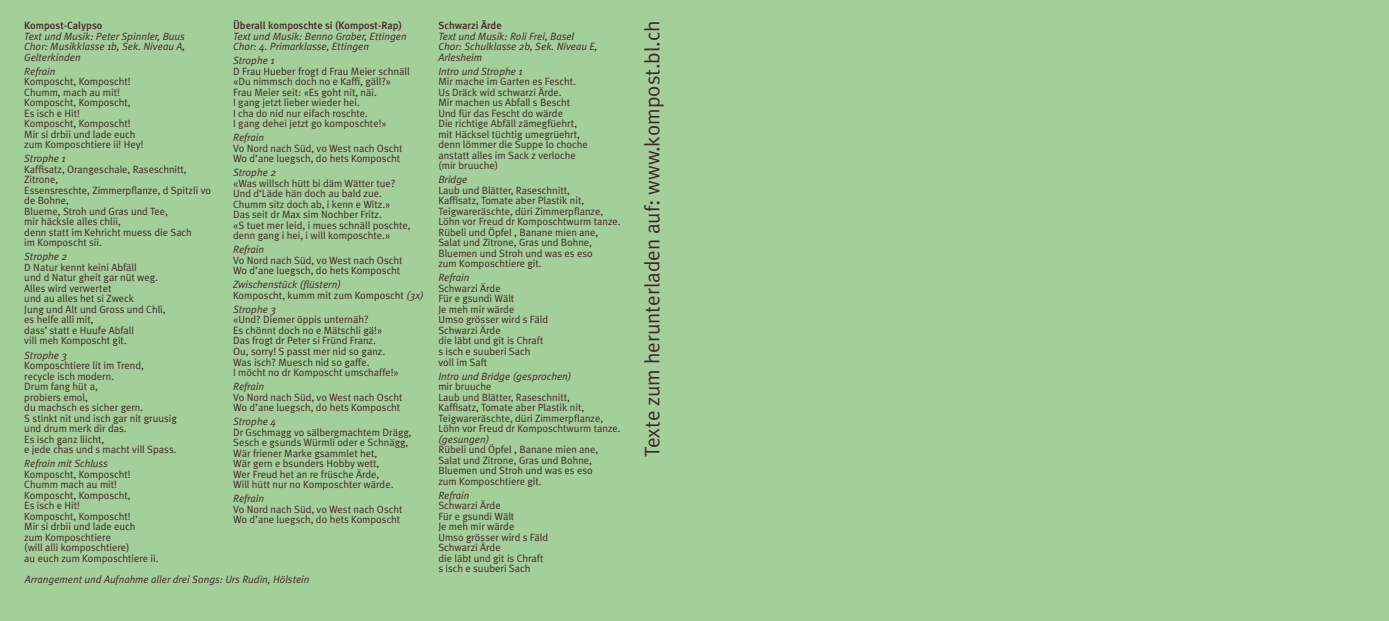
<style>
.page{position:relative;width:1389px;height:621px;background:#fff}
.page>*{position:absolute;margin:0;border:0;box-sizing:border-box;transform-origin:0 0}
.t1{font:21px "Meta Plus Normal";color:#47242a}
.t2{font:10.5px/10.5px "Meta Plus Normal";color:#47242a}
.t3{font:italic 10.5px/10.5px "Meta Plus Normal";color:#47242a}
.t4{font:500 10.5px "Meta Plus";color:#47242a}
.s1{font-style:italic}
</style>
<div class="page">
<div style="left:0;top:0;width:1389px;height:620px;background:#a3cf9a"></div>
<p class="t4" style="left:24px;top:19px;width:80px">Kompost-Calypso</p>
<p class="t3" style="left:24px;top:30px;width:162px;text-align:justify">Text und Musik: Peter Spinnler, Buus Chor: Musikklasse 1b, Sek. Niveau A, Gelterkinden</p>
<p class="t3" style="left:24px;top:65px;width:33px">Refrain</p>
<p class="t2" style="left:24px;top:76px;width:121px">Komposcht, Komposcht!<br>Chumm, mach au mit!<br>Komposcht, Komposcht,<br>Es isch e Hit!<br>Komposcht, Komposcht!<br>Mir si drbii und lade euch zum Komposchtiere ii! Hey!</p>
<p class="t3" style="left:24px;top:153px;width:43px">Strophe 1</p>
<p class="t2" style="left:24px;top:163px;width:188px">Kaffisatz, Orangeschale, Raseschnitt,<br>Zitrone,<br>Essensreschte, Zimmerpflanze, d Spitzli vo de Bohne,<br>Blueme, Stroh und Gras und Tee,<br>mir häcksle alles chlii,<br>denn statt im Kehricht muess die Sach<br>im Komposcht sii.</p>
<p class="t3" style="left:24px;top:251px;width:44px">Strophe 2</p>
<p class="t2" style="left:24px;top:261px;width:143px">D Natur kennt keini Abfäll<br>und d Natur gheit gar nüt weg.<br>Alles wird verwertet<br>und au alles het si Zweck<br>Jung und Alt und Gross und Chli, es helfe alli mit,<br>dass’ statt e Huufe Abfall<br>vill meh Komposcht git.</p>
<p class="t3" style="left:24px;top:349px;width:44px">Strophe 3</p>
<p class="t2" style="left:24px;top:359px;width:154px">Komposchtiere lit im Trend, recycle isch modern.<br>Drum fang hüt a,<br>probiers emol,<br>du machsch es sicher gern.<br>S stinkt nit und isch gar nit gruusig und drum merk dir das.<br>Es isch ganz liicht,<br>e jede chas und s macht vill Spass.</p>
<p class="t3" style="left:24px;top:457px;width:85px">Refrain mit Schluss</p>
<p class="t2" style="left:24px;top:468px;width:136px">Komposcht, Komposcht!<br>Chumm mach au mit!<br>Komposcht, Komposcht,<br>Es isch e Hit!<br>Komposcht, Komposcht!<br>Mir si drbii und lade euch<br>zum Komposchtiere<br>(will alli komposchtiere)<br>au euch zum Komposchtiere ii.</p>
<p class="t4" style="left:233px;top:19px;width:170px">Überall komposchte si (Kompost-Rap)</p>
<p class="t3" style="left:233px;top:30px;width:175px">Text und Musik: Benno Graber, Ettingen<br>Chor: 4. Primarklasse, Ettingen</p>
<p class="t3" style="left:233px;top:55px;width:43px">Strophe 1</p>
<p class="t2" style="left:233px;top:65px;width:178px">D Frau Hueber frogt d Frau Meier schnäll «Du nimmsch doch no e Kaffi, gäll?» Frau Meier seit: «Es goht nit, näi.<br>I gang jetzt lieber wieder hei.<br>I cha do nid nur eifach roschte.<br>I gang dehei jetzt go komposchte!»</p>
<p class="t3" style="left:233px;top:132px;width:33px">Refrain</p>
<p class="t2" style="left:233px;top:142px;width:171px">Vo Nord nach Süd, vo West nach Oscht<br>Wo d’ane luegsch, do hets Komposcht</p>
<p class="t3" style="left:233px;top:167px;width:44px">Strophe 2</p>
<p class="t2" style="left:233px;top:177px;width:179px">«Was willsch hütt bi däm Wätter tue?<br>Und d‘Läde hän doch au bald zue.<br>Chumm sitz doch ab, i kenn e Witz.»<br>Das seit dr Max sim Nochber Fritz.<br>«S tuet mer leid, i mues schnäll poschte, denn gang i hei, i will komposchte.»</p>
<p class="t3" style="left:233px;top:244px;width:33px">Refrain</p>
<p class="t2" style="left:233px;top:254px;width:171px">Vo Nord nach Süd, vo West nach Oscht<br>Wo d’ane luegsch, do hets Komposcht</p>
<p class="t2" style="left:233px;top:279px;width:192px"><span class="s1">Zwischenstück (flüstern)<br></span>Komposcht, kumm mit zum Komposcht <span class="s1">(3x)</span></p>
<p class="t3" style="left:233px;top:303px;width:44px">Strophe 3</p>
<p class="t2" style="left:233px;top:314px;width:167px">«Und? Diemer öppis unternäh?<br>Es chönnt doch no e Mätschli gä!»<br>Das frogt dr Peter si Fründ Franz.<br>Ou, sorry! S passt mer nid so ganz.<br>Was isch? Muesch nid so gaffe.<br>I möcht no dr Komposcht umschaffe!»</p>
<p class="t3" style="left:233px;top:380px;width:33px">Refrain</p>
<p class="t2" style="left:233px;top:391px;width:171px">Vo Nord nach Süd, vo West nach Oscht<br>Wo d’ane luegsch, do hets Komposcht</p>
<p class="t3" style="left:233px;top:415px;width:44px">Strophe 4</p>
<p class="t2" style="left:233px;top:426px;width:180px">Dr Gschmagg vo sälbergmachtem Drägg, Sesch e gsunds Würmli oder e Schnägg, Wär friener Marke gsammlet het,<br>Wär gern e bsunders Hobby wett,<br>Wer Freud het an re früsche Ärde,<br>Will hütt nur no Komposchter wärde.</p>
<p class="t3" style="left:233px;top:492px;width:33px">Refrain</p>
<p class="t2" style="left:233px;top:503px;width:171px">Vo Nord nach Süd, vo West nach Oscht<br>Wo d’ane luegsch, do hets Komposcht</p>
<p class="t3" style="left:25px;top:573px;width:286px">Arrangement und Aufnahme aller drei Songs: Urs Rudin, Hölstein</p>
<p class="t4" style="left:438px;top:19px;width:65px">Schwarzi Ärde</p>
<p class="t3" style="left:438px;top:30px;width:161px">Text und Musik: Roli Frei, Basel<br>Chor: Schulklasse 2b, Sek. Niveau E,<br>Arlesheim</p>
<p class="t3" style="left:438px;top:65px;width:86px">Intro und Strophe 1</p>
<p class="t2" style="left:438px;top:76px;width:151px">Mir mache im Garten es Fescht.<br>Us Dräck wid schwarzi Ärde.<br>Mir machen us Abfall s Bescht<br>Und für das Fescht do wärde<br>Die richtige Abfäll zämegfüehrt, mit Häcksel tüchtig umegrüehrt, denn lömmer die Suppe lo choche anstatt alles im Sack z verloche (mir bruuche)</p>
<p class="t3" style="left:438px;top:174px;width:31px">Bridge</p>
<p class="t2" style="left:438px;top:184px;width:184px">Laub und Blätter, Raseschnitt,<br>Kaffisatz, Tomate aber Plastik nit, Teigwareräschte, düri Zimmerpflanze, Löhn vor Freud dr Komposchtwurm tanze.<br>Rübeli und Öpfel , Banane mien ane, Salat und Zitrone, Gras und Bohne, Bluemen und Stroh und was es eso<br>zum Komposchtiere git.</p>
<p class="t3" style="left:438px;top:272px;width:33px">Refrain</p>
<p class="t2" style="left:438px;top:282px;width:111px">Schwarzi Ärde<br>Für e gsundi Wält<br>Je meh mir wärde<br>Umso grösser wird s Fäld<br>Schwarzi Ärde<br>die läbt und git is Chraft s isch e suuberi Sach voll im Saft</p>
<p class="t3" style="left:438px;top:370px;width:135px">Intro und Bridge (gesprochen)</p>
<p class="t2" style="left:438px;top:380px;width:184px">mir bruuche<br>Laub und Blätter, Raseschnitt,<br>Kaffisatz, Tomate aber Plastik nit,<br>Teigwareräschte, düri Zimmerpflanze,<br>Löhn vor Freud dr Komposchtwurm tanze.</p>
<p class="t3" style="left:438px;top:433px;width:52px">(gesungen)</p>
<p class="t2" style="left:438px;top:443px;width:161px">Rübeli und Öpfel , Banane mien ane,<br>Salat und Zitrone, Gras und Bohne,<br>Bluemen und Stroh und was es eso zum Komposchtiere git.</p>
<p class="t3" style="left:438px;top:489px;width:33px">Refrain</p>
<p class="t2" style="left:438px;top:499px;width:111px">Schwarzi Ärde<br>Für e gsundi Wält<br>Je meh mir wärde<br>Umso grösser wird s Fäld<br>Schwarzi Ärde<br>die läbt und git is Chraft s isch e suuberi Sach</p>
<h1 class="t1" style="left:640px;top:456px;width:437px;rotate:-90deg">Texte zum herunterladen auf: www.kompost.bl.ch</h1>
</div>
